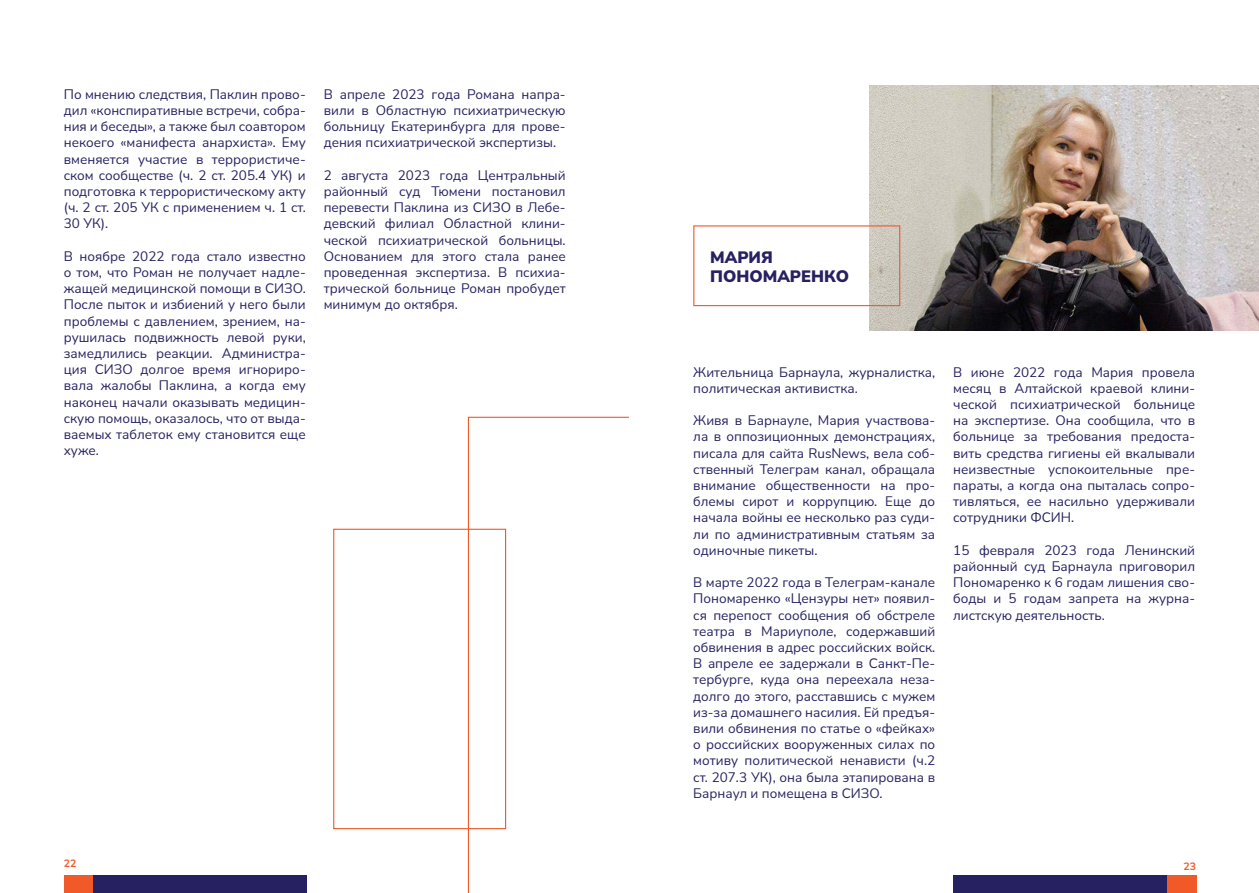
<style>
.page{position:relative;width:1259px;height:893px;background:#fff}
.page>*{position:absolute;margin:0;border:0;box-sizing:border-box;transform-origin:0 0}
.t1{font:900 16.5px/19.8px "Nunito Sans";color:#262161}
.t2{font:13.5px/16.2px "Nunito Sans";color:#262161;text-align:justify}
.t3{font:700 10.5px "Nunito Sans";color:#f25929}
</style>
<div class="page">
<div style="left:1154px;top:875px;width:42px;height:18px;background:#f25929"></div>
<div style="left:64px;top:875px;width:35px;height:18px;background:#f25929"></div>
<div style="left:952px;top:875px;width:214px;height:18px;background:#262161"></div>
<div style="left:94px;top:875px;width:213px;height:18px;background:#262161"></div>
<img style="left:869px;top:85px;width:390px;height:245px">
<div style="left:693px;top:225px;width:207px;height:81px;border:1px solid #f25929"></div>
<svg style="left:467px;top:416px;width:162px;height:477px"></svg>
<div style="left:333px;top:529px;width:173px;height:300px;border:1px solid #f25929"></div>
<p class="t2" style="left:64px;top:85px;width:243px">По мнению следствия, Паклин прово&shy;дил «конспиративные встречи, собра&shy;ния и беседы», а также был соавтором некоего «манифеста анархиста». Ему вменяется участие в террористиче&shy;ском сообществе (ч. 2 ст. 205.4 УК) и подготовка к террористическому акту (ч. 2 ст. 205 УК с применением ч. 1 ст.<br>30 УК).</p>
<p class="t2" style="left:64px;top:247px;width:243px">В ноябре 2022 года стало известно о том, что Роман не получает надле&shy;жащей медицинской помощи в СИЗО.<br>После пыток и избиений у него были проблемы с давлением, зрением, на&shy;рушилась подвижность левой руки, замедлились реакции. Администра&shy;ция СИЗО долгое время игнориро&shy;вала жалобы Паклина, а когда ему наконец начали оказывать медицин&shy;скую помощь, оказалось, что от выда&shy;ваемых таблеток ему становится еще хуже.</p>
<p class="t2" style="left:324px;top:85px;width:243px">В апреле 2023 года Романа напра&shy;вили в Областную психиатрическую больницу Екатеринбурга для прове&shy;дения психиатрической экспертизы.</p>
<p class="t2" style="left:324px;top:166px;width:243px">2 августа 2023 года Центральный районный суд Тюмени постановил перевести Паклина из СИЗО в Лебе&shy;девский филиал Областной клини&shy;ческой психиатрической больницы.<br>Основанием для этого стала ранее проведенная экспертиза. В психиа&shy;трической больнице Роман пробудет минимум до октября.</p>
<p class="t1" style="left:710px;top:246px;width:140px">МАРИЯ<br>ПОНОМАРЕНКО</p>
<p class="t2" style="left:693px;top:363px;width:243px">Жительница Барнаула, журналистка, политическая активистка.</p>
<p class="t2" style="left:693px;top:412px;width:243px">Живя в Барнауле, Мария участвова&shy;ла в оппозиционных демонстрациях, писала для сайта RusNews, вела соб&shy;ственный Телеграм канал, обращала внимание общественности на про&shy;блемы сирот и коррупцию. Еще до начала войны ее несколько раз суди&shy;ли по административным статьям за одиночные пикеты.</p>
<p class="t2" style="left:693px;top:574px;width:243px">В марте 2022 года в Телеграм-канале Пономаренко «Цензуры нет» появил&shy;ся перепост сообщения об обстреле театра в Мариуполе, содержавший обвинения в адрес российских войск.<br>В апреле ее задержали в Санкт-Пе&shy;тербурге, куда она переехала неза&shy;долго до этого, расставшись с мужем из-за домашнего насилия. Ей предъя&shy;вили обвинения по статье о «фейках» о российских вооруженных силах по мотиву политической ненависти (ч.2 ст. 207.3 УК), она была этапирована в Барнаул и помещена в СИЗО.</p>
<p class="t2" style="left:953px;top:363px;width:243px">В июне 2022 года Мария провела месяц в Алтайской краевой клини&shy;ческой психиатрической больнице на экспертизе. Она сообщила, что в больнице за требования предоста&shy;вить средства гигиены ей вкалывали неизвестные успокоительные пре&shy;параты, а когда она пыталась сопро&shy;тивляться, ее насильно удерживали сотрудники ФСИН.</p>
<p class="t2" style="left:953px;top:541px;width:243px">15 февраля 2023 года Ленинский районный суд Барнаула приговорил Пономаренко к 6 годам лишения сво&shy;боды и 5 годам запрета на журна&shy;листскую деятельность.</p>
<p class="t3" style="left:64px;top:855px;width:14px">22</p>
<p class="t3" style="left:1183px;top:858px;width:14px">23</p>
</div>
